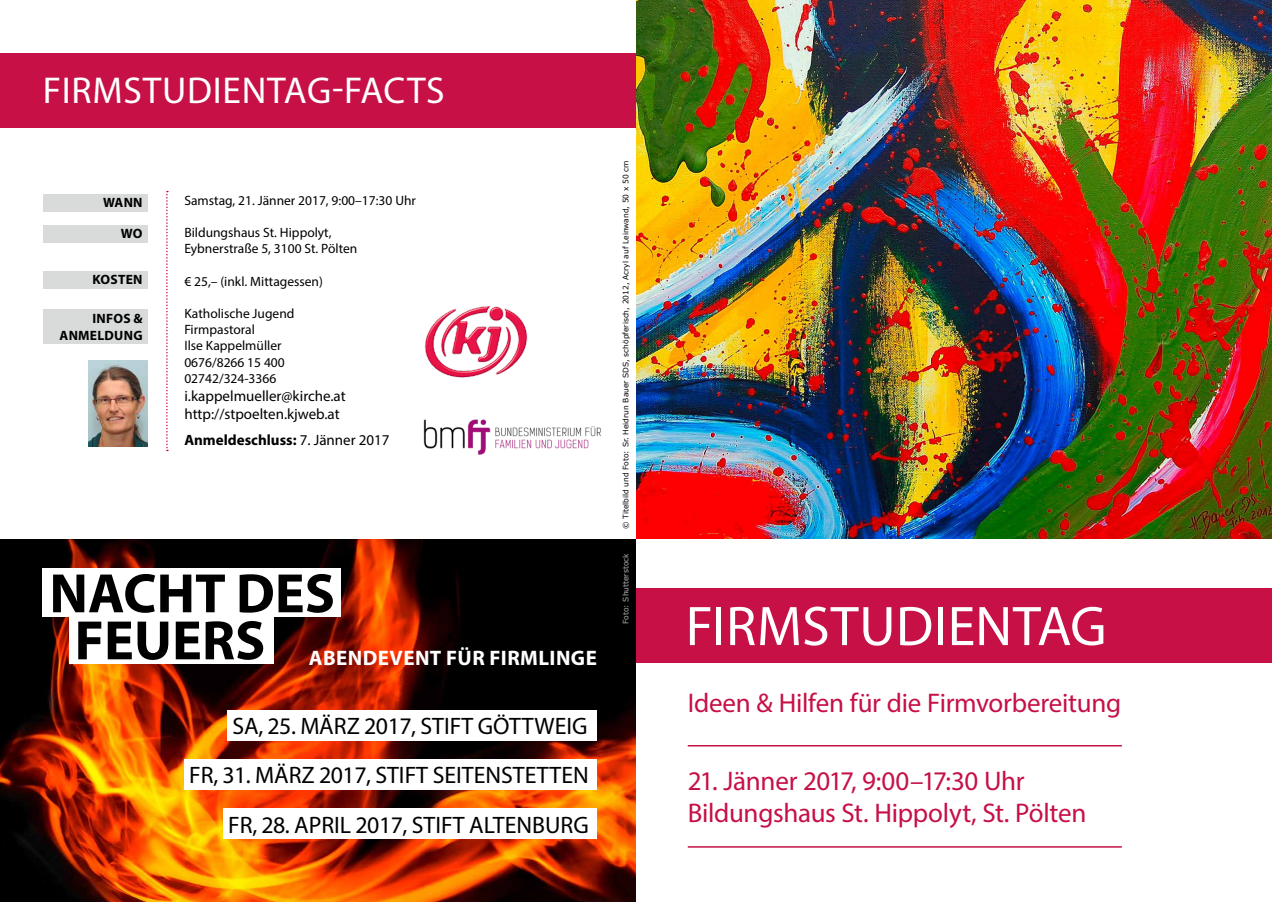
<style>
.page{position:relative;width:1272px;height:902px;background:#fff}
.page>*{position:absolute;margin:0;border:0;box-sizing:border-box;transform-origin:0 0}
.t1{font:56.25px "Myriad Pro";letter-spacing:.005em;color:#fff}
.t2{font:700 55.95px/47px "Myriad Pro";color:#000}
.t3{font:37.5px "Myriad Pro";letter-spacing:.02em;color:#fff}
.t4{font:27px/32.4px "Myriad Pro";letter-spacing:-.01em;color:#c61046}
.t5{font:23.85px/48.9px "Myriad Pro";color:#000;text-align:right}
.t6{font:700 21px "Myriad Pro";letter-spacing:.02em;color:#fff}
.t7{font:15px/18px "Myriad Pro";color:#000}
.t8{font:700 15px "Myriad Pro";color:#000}
.t9{font:13.5px/16.2px "Myriad Pro";color:#000}
.t10{font:700 13.5px/16px "Myriad Pro";letter-spacing:.02em;color:#000;text-align:right}
.t11{font:7.5px "Verdana";color:#000}
.t12{font:7.5px "Verdana";color:#fff}
.s1{font-weight:400}
</style>
<div class="page">
<div style="left:0;top:53px;width:660px;height:74px;background:#c61046"></div>
<img style="left:423px;top:419px;width:178px;height:36px">
<img style="left:424px;top:306px;width:104px;height:72px">
<div style="left:635px;top:588px;width:636px;height:74px;background:#c61046"></div>
<img style="left:636px;top:0;width:635px;height:539px">
<svg style="left:166px;top:191px;width:2px;height:260px"></svg>
<div style="left:44px;top:194px;width:104px;height:17px;background:#d9dada"></div>
<div style="left:44px;top:225px;width:104px;height:17px;background:#d9dada"></div>
<div style="left:44px;top:271px;width:104px;height:17px;background:#d9dada"></div>
<div style="left:44px;top:309px;width:104px;height:17px;background:#d9dada"></div>
<div style="left:44px;top:326px;width:104px;height:18px;background:#d9dada"></div>
<img style="left:89px;top:361px;width:59px;height:85px">
<img style="left:0;top:539px;width:636px;height:362px">
<div style="left:223px;top:808px;width:374px;height:30px;background:#fff"></div>
<div style="left:227px;top:710px;width:370px;height:30px;background:#fff"></div>
<div style="left:184px;top:759px;width:413px;height:30px;background:#fff"></div>
<div style="left:42px;top:568px;width:298px;height:49px;background:#fff"></div>
<div style="left:69px;top:615px;width:204px;height:49px;background:#fff"></div>
<hr style="left:687px;top:846px;width:434px;height:1px;background:#c61046">
<hr style="left:687px;top:745px;width:434px;height:1px;background:#c61046">
<h3 class="t3" style="left:43px;top:68px;width:403px">FIRMSTUDIENTAG-FACTS</h3>
<p class="t10" style="left:103px;top:194px;width:41px">WANN</p>
<p class="t10" style="left:121px;top:225px;width:23px">WO</p>
<p class="t10" style="left:92px;top:271px;width:52px">KOSTEN</p>
<p class="t10" style="left:60px;top:310px;width:85px">INFOS &amp;<br>ANMELDUNG</p>
<p class="t9" style="left:184px;top:192px;width:233px">Samstag, 21. Jänner 2017, 9:00–17:30 Uhr</p>
<p class="t9" style="left:184px;top:224px;width:174px">Bildungshaus St. Hippolyt,<br>Eybnerstraße 5, 3100 St. Pölten</p>
<p class="t9" style="left:184px;top:273px;width:140px">€ 25,– (inkl. Mittagessen)</p>
<p class="t9" style="left:184px;top:305px;width:112px">Katholische Jugend<br>Firmpastoral<br>Ilse Kappelmüller<br>0676/8266 15 400<br>02742/324-3366</p>
<p class="t7" style="left:184px;top:386px;width:163px">i.kappelmueller@kirche.at http://stpoelten.kjweb.at</p>
<p class="t8" style="left:184px;top:430px;width:207px">Anmeldeschluss: <span class="s1">7. Jänner 2017</span></p>
<h2 class="t2" style="left:75px;top:568px;width:262px;text-indent:-25px">NACHT DES<br>FEUERS</h2>
<h3 class="t6" style="left:309px;top:644px;width:289px">ABENDEVENT FÜR FIRMLINGE</h3>
<h3 class="t5" style="left:189px;top:701px;width:401px">SA, 25. MÄRZ 2017, STIFT GÖTTWEIG<br>FR, 31. MÄRZ 2017, STIFT SEITENSTETTEN</h3>
<h3 class="t5" style="left:228px;top:799px;width:362px">FR, 28. APRIL 2017, STIFT ALTENBURG</h3>
<p class="t11" style="left:620px;top:529px;width:370px;rotate:-90deg">© Titelbild und Foto: Sr. Heidrun Bauer SDS, schöpferisch, 2012, Acryl auf Leinwand, 50 x 50 cm</p>
<p class="t12" style="left:620px;top:623px;width:72px;rotate:-90deg">Foto: Shutterstock</p>
<h1 class="t1" style="left:685px;top:591px;width:422px">FIRMSTUDIENTAG</h1>
<h3 class="t4" style="left:687px;top:686px;width:435px">Ideen &amp; Hilfen für die Firmvorbereitung</h3>
<h3 class="t4" style="left:687px;top:763px;width:400px">21. Jänner 2017, 9:00–17:30 Uhr<br>Bildungshaus St. Hippolyt, St. Pölten</h3>
</div>
